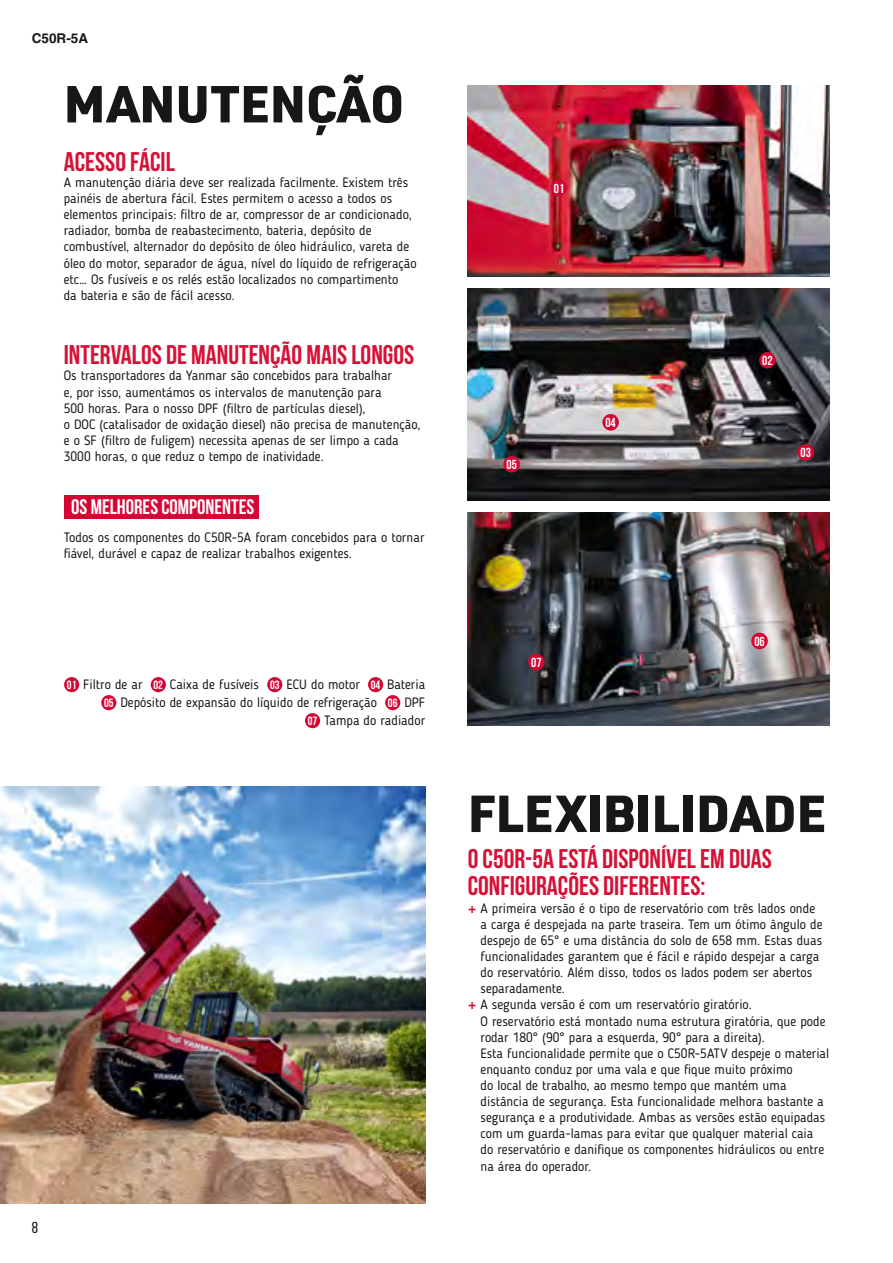
<style>
.page{position:relative;width:893px;height:1263px;background:#fff}
.page>*{position:absolute;margin:0;border:0;box-sizing:border-box;transform-origin:0 0}
.t1{font:900 51px "URWDIN";color:#181716}
.t2{font:700 27px/27px "Bebas Neue";color:#d61136}
.t3{font:700 21px "Bebas Neue";color:#fff}
.t4{font:15.9px "Bebas Neue";color:#181716}
.t5{font:13.5px/16px "Blogger Sans";color:#181716}
.t6{font:700 13.5px "Helvetica LT Pro";color:#181716}
.t7{font:700 13.2px "Bebas Neue";color:#fff}
.s1{font-family:"Bebas Neue";font-weight:700;font-size:12px;color:#fff}
.s2{font-family:"Helvetica LT Pro";font-weight:900;color:#d61136}
</style>
<div class="page">
<img style="left:468px;top:85px;width:361px;height:191px">
<div style="left:551px;top:179px;width:16px;height:17px;background:#d50634;border-radius:50%"></div>
<img style="left:468px;top:288px;width:361px;height:213px">
<div style="left:759px;top:352px;width:17px;height:16px;background:#d50634;border-radius:50%"></div>
<div style="left:797px;top:444px;width:17px;height:17px;background:#d50634;border-radius:50%"></div>
<div style="left:602px;top:414px;width:17px;height:16px;background:#d50634;border-radius:50%"></div>
<div style="left:503px;top:456px;width:17px;height:16px;background:#d50634;border-radius:50%"></div>
<img style="left:468px;top:512px;width:361px;height:213px">
<div style="left:751px;top:633px;width:17px;height:16px;background:#d50634;border-radius:50%"></div>
<div style="left:528px;top:654px;width:17px;height:16px;background:#d50634;border-radius:50%"></div>
<img style="left:0;top:787px;width:425px;height:416px">
<div style="left:64px;top:495px;width:195px;height:23px;background:#d50634"></div>
<div style="left:64px;top:677px;width:15px;height:15px;background:#d50634;border-radius:50%"></div>
<div style="left:151px;top:677px;width:15px;height:15px;background:#d50634;border-radius:50%"></div>
<div style="left:267px;top:677px;width:15px;height:15px;background:#d50634;border-radius:50%"></div>
<div style="left:368px;top:677px;width:15px;height:15px;background:#d50634;border-radius:50%"></div>
<div style="left:101px;top:695px;width:15px;height:15px;background:#d50634;border-radius:50%"></div>
<div style="left:385px;top:695px;width:15px;height:15px;background:#d50634;border-radius:50%"></div>
<div style="left:305px;top:713px;width:15px;height:15px;background:#d50634;border-radius:50%"></div>
<p class="t6" style="left:32px;top:30px;width:58px">C50R-5A</p>
<h1 class="t1" style="left:64px;top:69px;width:342px">MANUTENÇÃO</h1>
<h2 class="t2" style="left:64px;top:148px;width:113px">ACESSO FÁCIL</h2>
<p class="t5" style="left:64px;top:174px;width:354px">A manutenção diária deve ser realizada facilmente. Existem três painéis de abertura fácil. Estes permitem o acesso a todos os elementos principais: filtro de ar, compressor de ar condicionado, radiador, bomba de reabastecimento, bateria, depósito de combustível, alternador do depósito de óleo hidráulico, vareta de óleo do motor, separador de água, nível do líquido de refrigeração etc… Os fusíveis e os relés estão localizados no compartimento<br>da bateria e são de fácil acesso.</p>
<h2 class="t2" style="left:64px;top:341px;width:352px">INTERVALOS DE MANUTENÇÃO MAIS LONGOS</h2>
<p class="t5" style="left:64px;top:368px;width:358px">Os transportadores da Yanmar são concebidos para trabalhar<br>e, por isso, aumentámos os intervalos de manutenção para<br>500 horas. Para o nosso DPF (filtro de partículas diesel),<br>o DOC (catalisador de oxidação diesel) não precisa de manutenção, e o SF (filtro de fuligem) necessita apenas de ser limpo a cada 3000 horas, o que reduz o tempo de inatividade.</p>
<h3 class="t3" style="left:71px;top:496px;width:185px">OS MELHORES COMPONENTES</h3>
<p class="t5" style="left:64px;top:529px;width:362px">Todos os componentes do C50R-5A foram concebidos para o tornar fiável, durável e capaz de realizar trabalhos exigentes.</p>
<p class="t5" style="left:67px;top:675px;width:360px;line-height:18px;text-align:right"><span class="s1">01</span> Filtro de ar <span class="s1">02</span> Caixa de fusíveis <span class="s1">03</span> ECU do motor <span class="s1">04</span> Bateria<br><span class="s1">05</span> Depósito de expansão do líquido de refrigeração <span class="s1">06</span> DPF<br><span class="s1">07</span> Tampa do radiador</p>
<p class="t4" style="left:32px;top:1219px;width:8px">8</p>
<p class="t7" style="left:554px;top:181px;width:12px">01</p>
<p class="t7" style="left:506px;top:457px;width:12px">05</p>
<p class="t7" style="left:605px;top:415px;width:12px">04</p>
<p class="t7" style="left:531px;top:655px;width:12px">07</p>
<p class="t7" style="left:762px;top:353px;width:12px">02</p>
<p class="t7" style="left:801px;top:445px;width:12px">03</p>
<p class="t7" style="left:754px;top:634px;width:12px">06</p>
<h1 class="t1" style="left:468px;top:778px;width:360px">FLEXIBILIDADE</h1>
<h2 class="t2" style="left:468px;top:844px;width:306px">O C50R-5A ESTÁ DISPONÍVEL EM DUAS<br>CONFIGURAÇÕES DIFERENTES:</h2>
<p class="t5" style="left:468px;top:900px;width:349px"><span class="s2">+</span> A primeira versão é o tipo de reservatório com três lados onde</p>
<p class="t5" style="left:480px;top:916px;width:344px">a carga é despejada na parte traseira. Tem um ótimo ângulo de</p>
<p class="t5" style="left:480px;top:932px;width:343px">despejo de 65° e uma distância do solo de 658 mm. Estas duas</p>
<p class="t5" style="left:480px;top:948px;width:340px">funcionalidades garantem que é fácil e rápido despejar a carga</p>
<p class="t5" style="left:480px;top:964px;width:333px">do reservatório. Além disso, todos os lados podem ser abertos</p>
<p class="t5" style="left:480px;top:980px;width:86px">separadamente.</p>
<p class="t5" style="left:468px;top:997px;width:286px"><span class="s2">+</span> A segunda versão é com um reservatório giratório.</p>
<p class="t5" style="left:480px;top:1013px;width:347px">O reservatório está montado numa estrutura giratória, que pode</p>
<p class="t5" style="left:480px;top:1029px;width:286px">rodar 180° (90° para a esquerda, 90° para a direita).</p>
<p class="t5" style="left:480px;top:1045px;width:350px">Esta funcionalidade permite que o C50R-5ATV despeje o material</p>
<p class="t5" style="left:480px;top:1061px;width:314px">enquanto conduz por uma vala e que fique muito próximo</p>
<p class="t5" style="left:480px;top:1077px;width:307px">do local de trabalho, ao mesmo tempo que mantém uma</p>
<p class="t5" style="left:480px;top:1093px;width:345px">distância de segurança. Esta funcionalidade melhora bastante a</p>
<p class="t5" style="left:480px;top:1109px;width:346px">segurança e a produtividade. Ambas as versões estão equipadas</p>
<p class="t5" style="left:480px;top:1125px;width:334px">com um guarda-lamas para evitar que qualquer material caia</p>
<p class="t5" style="left:480px;top:1142px;width:345px">do reservatório e danifique os componentes hidráulicos ou entre</p>
<p class="t5" style="left:480px;top:1158px;width:112px">na área do operador.</p>
</div>
